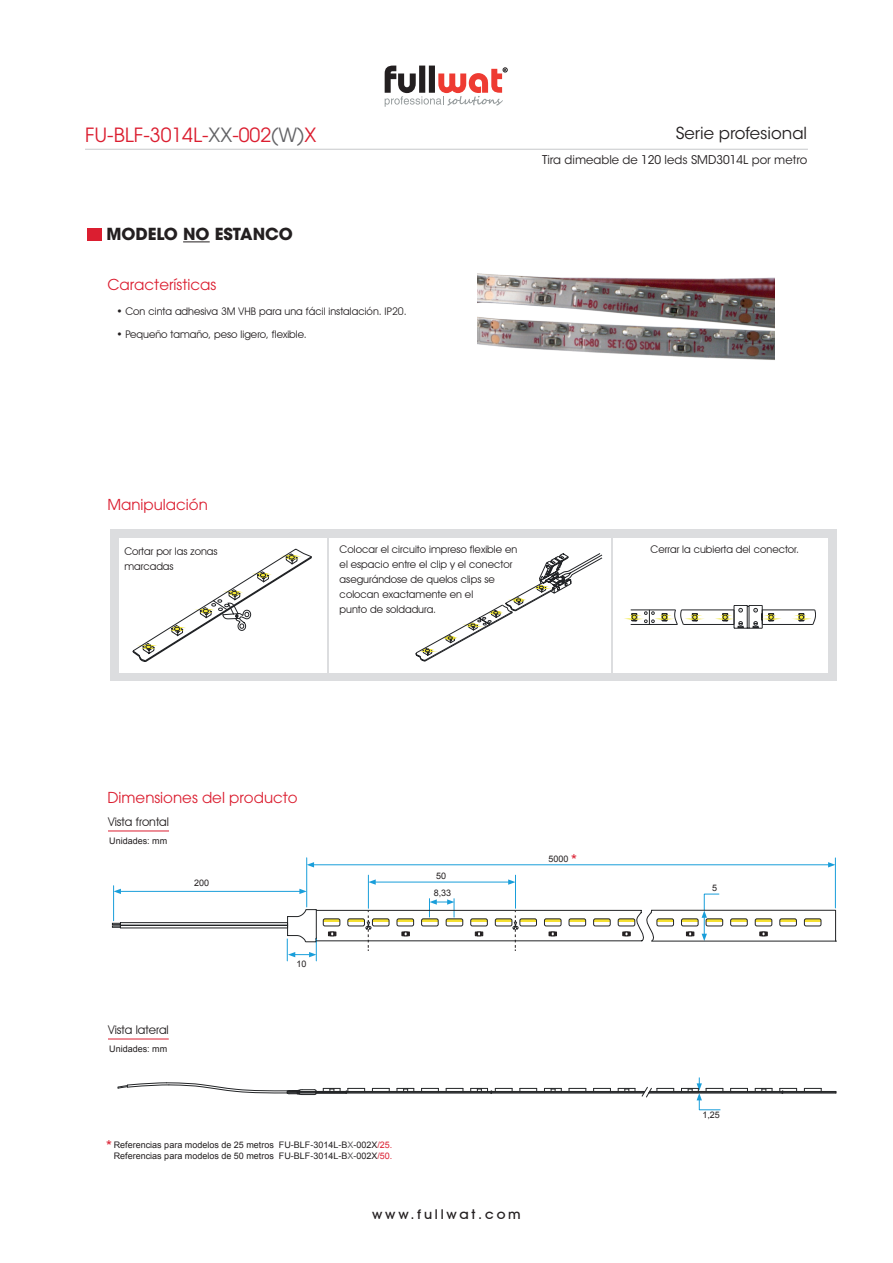
<style>
.page{position:relative;width:893px;height:1263px;background:#fff}
.page>*{position:absolute;margin:0;border:0;box-sizing:border-box;transform-origin:0 0}
.t1{font:19.5px "Avant Garde LT";color:#db1e30}
.t2{font:16.5px "ITC Avant Garde Std";color:#231f20}
.familia{font:700 16.5px "ITC Avant Garde Std";color:#231f20}
.subtitulo02{font:15px "Avant Garde LT";color:#db1e30}
.t3{font:500 13.5px "Avant Garde IT Cby BT";letter-spacing:.19em;color:#231f20;scale:1.07 1}
.t4{font:12px "ITC Avant Garde Std";color:#231f20}
.familia-2{font:12px "Avant Garde IT Cby BT";color:#231f20}
.familia-3{font:10.5px/15px "Avant Garde IT Cby BT";color:#231f20}
.t5{font:9px "Arial";color:#231f20}
.s1{color:#636366}
.s2{font-size:15px;color:#db1e30}
.s3{color:#db1e30}
</style>
<div class="page">
<svg style="left:385px;top:66px;width:122px;height:41px"></svg>
<hr style="left:85px;top:149px;width:723px;height:1px;background:#c7c8ca">
<img style="left:478px;top:273px;width:297px;height:87px">
<div style="left:120px;top:922px;width:168px;height:3px;border:1px solid #222426"></div>
<div style="left:120px;top:925px;width:168px;height:3px;border:1px solid #222426"></div>
<svg style="left:112px;top:923px;width:9px;height:4px"></svg>
<hr style="left:648px;top:1093px;width:188px;height:1px;background:#222426">
<hr style="left:287px;top:1093px;width:357px;height:1px;background:#222426">
<hr style="left:649px;top:1091px;width:187px;height:1px;background:#222426">
<hr style="left:287px;top:1091px;width:358px;height:1px;background:#222426">
<hr style="left:649px;top:1092px;width:187px;height:1px;background:#222426">
<hr style="left:287px;top:1092px;width:357px;height:1px;background:#222426">
<svg style="left:118px;top:1082px;width:199px;height:13px"></svg>
<hr style="left:108px;top:830px;width:61px;height:1px;background:#db1e30">
<hr style="left:108px;top:1039px;width:61px;height:1px;background:#db1e30">
<svg style="left:183px;top:241px;width:27px;height:1px"></svg>
<div style="left:111px;top:530px;width:726px;height:151px;background:#dcdddf"></div>
<div style="left:119px;top:538px;width:208px;height:135px;background:#fff"></div>
<div style="left:329px;top:538px;width:282px;height:135px;background:#fff"></div>
<div style="left:613px;top:538px;width:215px;height:135px;background:#fff"></div>
<svg style="left:133px;top:549px;width:179px;height:113px"></svg>
<svg style="left:630px;top:605px;width:186px;height:23px"></svg>
<svg style="left:416px;top:553px;width:186px;height:108px"></svg>
<div style="left:87px;top:228px;width:15px;height:13px;background:#db1e30"></div>
<hr style="left:113px;top:886px;width:1px;height:35px;background:#199eda">
<hr style="left:121px;top:891px;width:179px;height:1px;background:#199eda">
<svg style="left:114px;top:889px;width:7px;height:5px"></svg>
<hr style="left:515px;top:875px;width:1px;height:33px;background:#199eda">
<hr style="left:368px;top:875px;width:1px;height:33px;background:#199eda">
<hr style="left:835px;top:858px;width:1px;height:50px;background:#199eda">
<hr style="left:306px;top:858px;width:1px;height:49px;background:#199eda">
<hr style="left:314px;top:864px;width:514px;height:1px;background:#199eda">
<svg style="left:307px;top:862px;width:7px;height:5px"></svg>
<svg style="left:828px;top:862px;width:7px;height:5px"></svg>
<svg style="left:397px;top:1088px;width:18px;height:3px"></svg>
<svg style="left:544px;top:1088px;width:18px;height:3px"></svg>
<svg style="left:618px;top:1088px;width:18px;height:3px"></svg>
<svg style="left:323px;top:1088px;width:42px;height:6px"></svg>
<svg style="left:372px;top:1088px;width:18px;height:3px"></svg>
<svg style="left:421px;top:1088px;width:18px;height:3px"></svg>
<svg style="left:446px;top:1088px;width:18px;height:3px"></svg>
<svg style="left:470px;top:1088px;width:43px;height:6px"></svg>
<svg style="left:520px;top:1088px;width:17px;height:3px"></svg>
<svg style="left:569px;top:1088px;width:18px;height:3px"></svg>
<svg style="left:593px;top:1088px;width:18px;height:3px"></svg>
<svg style="left:287px;top:879px;width:549px;height:82px"></svg>
<div style="left:804px;top:919px;width:17px;height:7px;border:1px solid #222426;border-radius:2px"></div>
<svg style="left:755px;top:1088px;width:18px;height:3px"></svg>
<svg style="left:642px;top:1087px;width:32px;height:10px"></svg>
<svg style="left:681px;top:1078px;width:43px;height:32px"></svg>
<svg style="left:730px;top:1088px;width:18px;height:3px"></svg>
<svg style="left:779px;top:1088px;width:18px;height:6px"></svg>
<svg style="left:804px;top:1088px;width:18px;height:3px"></svg>
<h1 class="t1" style="left:85px;top:123px;width:233px">FU-BLF-3014L-<span class="s1">XX</span>-002<span class="s1">(W)</span>X</h1>
<h2 class="t2" style="left:676px;top:123px;width:133px">Serie profesional</h2>
<p class="t4" style="left:542px;top:152px;width:267px">Tira dimeable de 120 leds SMD3014L por metro</p>
<p class="familia" style="left:107px;top:223px;width:188px">MODELO NO ESTANCO</p>
<p class="subtitulo02" style="left:107px;top:276px;width:110px">Características</p>
<p class="familia-3" style="left:116px;top:303px;width:292px">• Con cinta adhesiva 3M VHB para una fácil instalación. IP20.</p>
<p class="familia-3" style="left:116px;top:327px;width:192px">• Pequeño tamaño, peso ligero, flexible.</p>
<p class="subtitulo02" style="left:107px;top:495px;width:102px">Manipulación</p>
<p class="familia-3" style="left:124px;top:543px;width:95px">Cortar por las zonas marcadas</p>
<p class="familia-3" style="left:340px;top:542px;width:179px">Colocar el circuito impreso flexible en</p>
<p class="familia-3" style="left:651px;top:542px;width:150px">Cerrar la cubierta del conector.</p>
<p class="familia-3" style="left:340px;top:557px;width:174px">el espacio entre el clip y el conector asegurándose de quelos clips se colocan exactamente en el<br>punto de soldadura.</p>
<p class="subtitulo02" style="left:107px;top:788px;width:192px">Dimensiones del producto</p>
<p class="familia-2" style="left:108px;top:815px;width:63px">Vista frontal</p>
<p class="t5" style="left:109px;top:835px;width:60px">Unidades: mm</p>
<p class="t5" style="left:194px;top:877px;width:17px">200</p>
<p class="familia-2" style="left:108px;top:1023px;width:62px">Vista lateral</p>
<p class="t5" style="left:109px;top:1042px;width:60px">Unidades: mm</p>
<p class="t5" style="left:297px;top:958px;width:12px">10</p>
<p class="t5" style="left:436px;top:870px;width:12px">50</p>
<p class="t5" style="left:434px;top:887px;width:19px">8,33</p>
<p class="t5" style="left:549px;top:852px;width:30px">5000 <span class="s2">*</span></p>
<p class="t5" style="left:106px;top:1139px;width:288px"><span class="s2">*</span> Referencias para modelos de 25 metros FU-BLF-3014L-B<span class="s1">X</span>-002X<span class="s3">/25.</span></p>
<p class="t5" style="left:114px;top:1150px;width:280px">Referencias para modelos de 50 metros FU-BLF-3014L-B<span class="s1">X</span>-002X<span class="s3">/50.</span></p>
<p class="t3" style="left:372px;top:1206px;width:140px">www.fullwat.com</p>
<p class="t5" style="left:712px;top:882px;width:7px">5</p>
<p class="t5" style="left:702px;top:1109px;width:19px">1,25</p>
</div>
